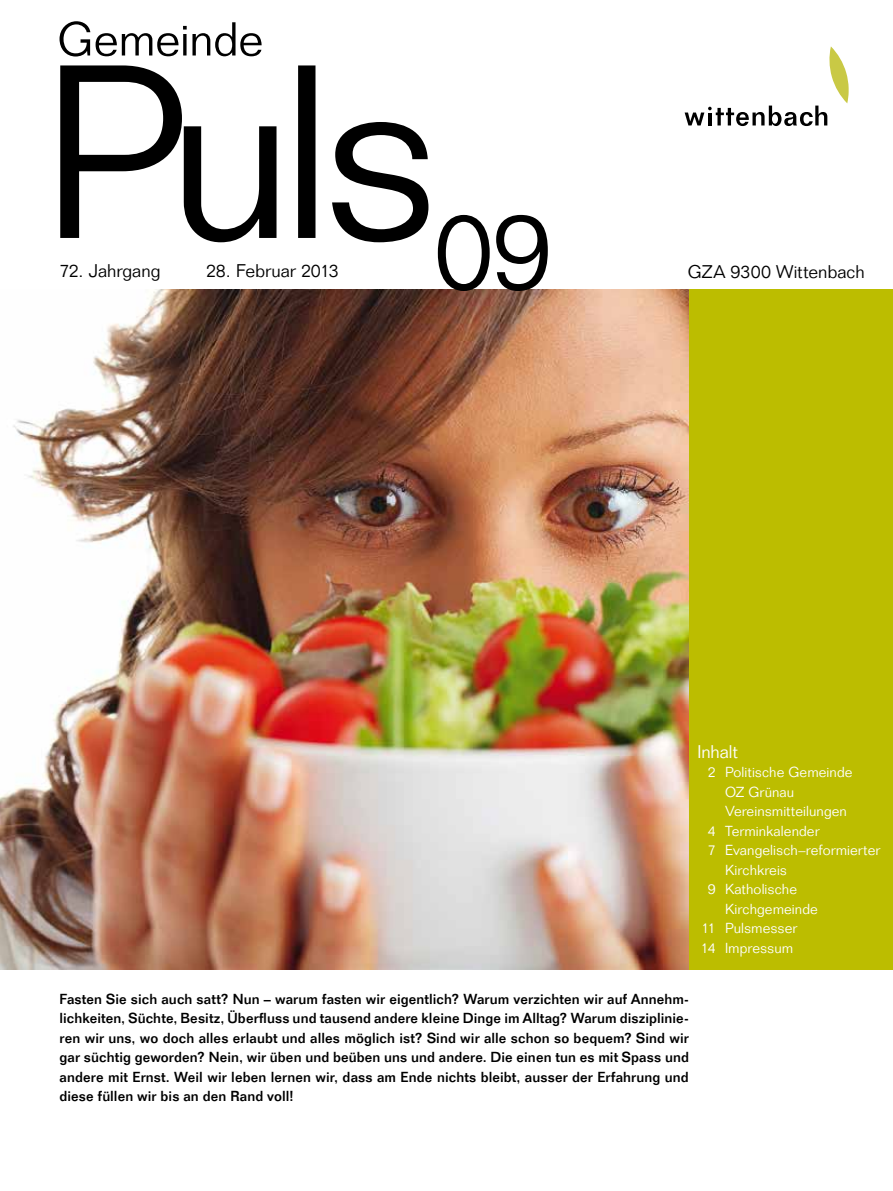
<style>
.page{position:relative;width:893px;height:1191px;background:#fff}
.page>*{position:absolute;margin:0;border:0;box-sizing:border-box;transform-origin:0 0}
.t1{font:300 108px "Folio";color:#000}
.t2{font:300 18px "Folio";color:#000}
.t3{font:300 18px "Folio";letter-spacing:-.005em;color:#fff}
.t4{font:500 14.25px/19.5px "Folio";letter-spacing:.005em;color:#000;text-align:justify}
.t5{font:300 14.25px "Folio";letter-spacing:.005em;color:#fff}
</style>
<div class="page">
<svg style="left:685px;top:46px;width:164px;height:80px"></svg>
<div style="left:689px;top:289px;width:204px;height:680px;background:#bcbd00"></div>
<img style="left:0;top:289px;width:689px;height:680px">
<svg style="left:60px;top:65px;width:368px;height:177px"></svg>
<svg style="left:60px;top:21px;width:202px;height:35px"></svg>
<h1 class="t1" style="left:434px;top:187px;width:120px">09</h1>
<p class="t2" style="left:60px;top:260px;width:102px">72. Jahrgang</p>
<p class="t2" style="left:206px;top:260px;width:134px">28. Februar 2013</p>
<p class="t2" style="left:688px;top:261px;width:179px">GZA 9300 Wittenbach</p>
<p class="t3" style="left:697px;top:740px;width:42px">Inhalt</p>
<p class="t5" style="left:708px;top:763px;width:146px">2 Politische Gemeinde</p>
<p class="t5" style="left:725px;top:783px;width:71px">OZ Grünau</p>
<p class="t5" style="left:725px;top:802px;width:124px">Vereinsmitteilungen</p>
<p class="t5" style="left:708px;top:822px;width:113px">4 Terminkalender</p>
<p class="t5" style="left:708px;top:841px;width:174px">7 Evangelisch–reformierter</p>
<p class="t5" style="left:725px;top:861px;width:64px">Kirchkreis</p>
<p class="t5" style="left:708px;top:880px;width:91px">9 Katholische</p>
<p class="t5" style="left:725px;top:900px;width:94px">Kirchgemeinde</p>
<p class="t5" style="left:701px;top:919px;width:97px">11 Pulsmesser</p>
<p class="t5" style="left:701px;top:939px;width:94px">14 Impressum</p>
<p class="t4" style="left:60px;top:988px;width:631px">Fasten Sie sich auch satt? Nun – warum fasten wir eigentlich? Warum verzichten wir auf Annehm&shy;lichkeiten, Süchte, Besitz, Überfluss und tausend andere kleine Dinge im Alltag? Warum disziplinie&shy;ren wir uns, wo doch alles erlaubt und alles möglich ist? Sind wir alle schon so bequem? Sind wir gar süchtig geworden? Nein, wir üben und beüben uns und andere. Die einen tun es mit Spass und andere mit Ernst. Weil wir leben lernen wir, dass am Ende nichts bleibt, ausser der Erfahrung und diese füllen wir bis an den Rand voll!</p>
</div>
